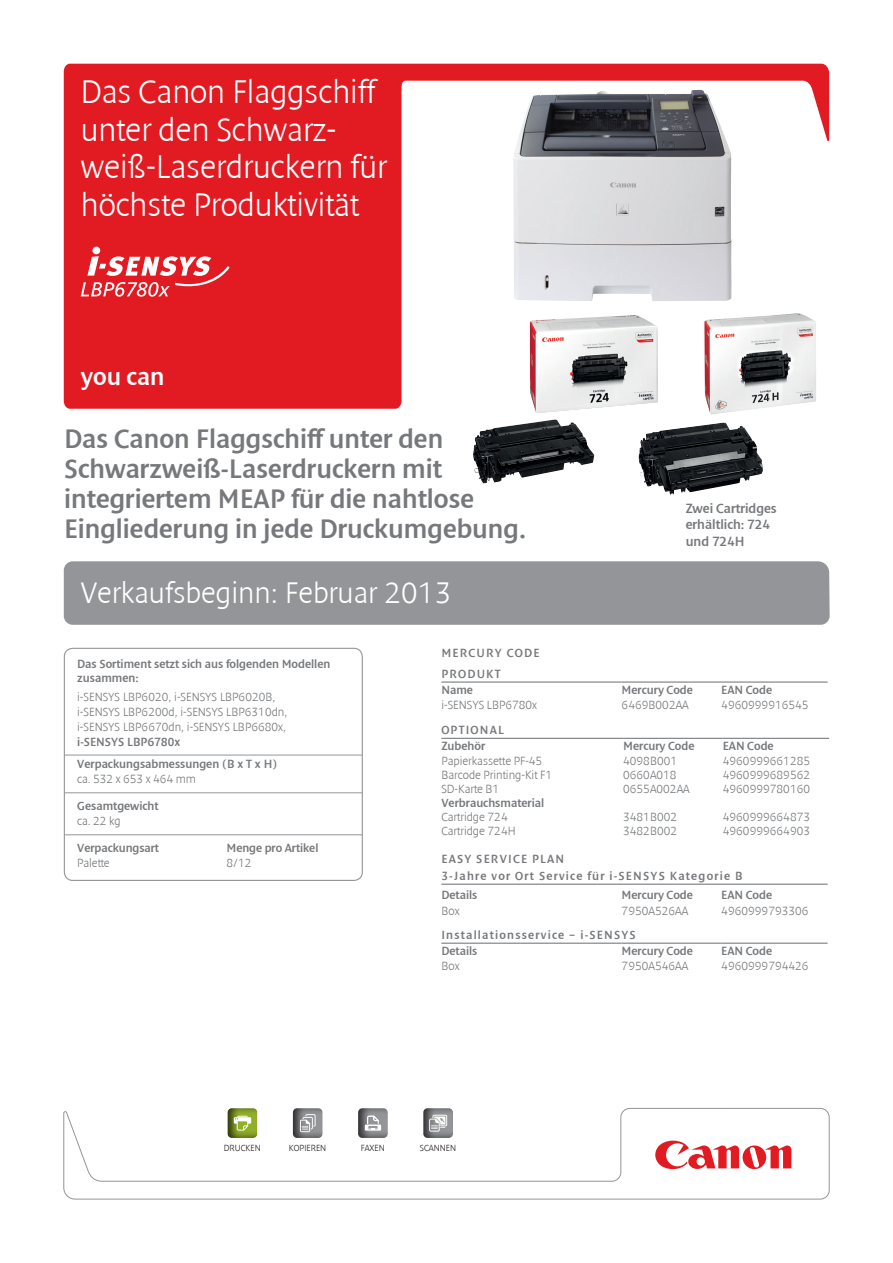
<style>
.page{position:relative;width:893px;height:1263px;background:#fff}
.page>*{position:absolute;margin:0;border:0;box-sizing:border-box;transform-origin:0 0}
.t1{font:300 33px/37.5px "Denda New";color:#fff}
.heading{font:300 30px "Denda New";color:#fff}
.t2{font:27px/30px "Denda New";color:#76787b}
.t3{font:24.9px "Denda New";color:#fff}
.t4{font:13.5px/16.5px "Denda New";color:#76787b}
.Mercury_Code_Value{font:300 12px "Denda New";color:#76787b}
.Range_Body{font:300 12px/15px "Denda New";color:#76787b}
.Mercury_Code_Title{font:12px "Denda New";color:#76787b}
.Range_Bold{font:12px/13.5px "Denda New";color:#76787b}
.Mercury_Code_Group{font:12px "Denda New";letter-spacing:.1em;color:#76787b}
.Range_Bold-2{font:12px "Denda New";letter-spacing:.1em;color:#76787b}
.Range_Body-2{font:12px "Denda New";color:#76787b}
.Supported_OS_Value_R{font:12px "Denda New";letter-spacing:-.005em;color:#76787b}
.Model_Supported_OS_V{font:300 12px "Denda New";letter-spacing:-.005em;color:#76787b}
.Sub_Heading{font:12px "Denda New";color:#76787b}
.Supported_OS_Value_R-2{font:300 12px "Denda New";letter-spacing:-.005em;color:#76787b}
.Mercury_Codes{font:12px "Denda New";letter-spacing:.1em;color:#76787b}
.Icon_Title{font:300 9px "Denda New";color:#231f20}
.s1{font-weight:400}
</style>
<div class="page">
<svg style="left:63px;top:1108px;width:767px;height:91px"></svg>
<svg style="left:64px;top:64px;width:765px;height:345px;fill:#e21a21"></svg>
<div style="left:64px;top:561px;width:766px;height:64px;background:#939598"></div>
<div style="left:291px;top:1105px;width:32px;height:33px;background:#231f20;opacity:.8"></div>
<svg style="left:300px;top:1114px;width:16px;height:18px"></svg>
<div style="left:356px;top:1105px;width:33px;height:33px;background:#231f20;opacity:.8"></div>
<svg style="left:365px;top:1116px;width:16px;height:14px"></svg>
<div style="left:421px;top:1105px;width:33px;height:33px;background:#231f20;opacity:.8"></div>
<svg style="left:429px;top:1115px;width:18px;height:16px"></svg>
<div style="left:225px;top:1105px;width:33px;height:33px;background:#231f20;opacity:.8"></div>
<svg style="left:234px;top:1116px;width:17px;height:14px"></svg>
<svg style="left:655px;top:1140px;width:136px;height:29px"></svg>
<svg style="left:81px;top:247px;width:149px;height:50px"></svg>
<div style="left:64px;top:648px;width:299px;height:233px;border:1px solid #939598;border-radius:9px"></div>
<hr style="left:64px;top:755px;width:298px;height:1px;background:#939598">
<hr style="left:64px;top:792px;width:298px;height:1px;background:#939598">
<hr style="left:64px;top:834px;width:298px;height:1px;background:#939598">
<hr style="left:441px;top:681px;width:181px;height:2px;background:#808285">
<hr style="left:622px;top:681px;width:99px;height:2px;background:#808285">
<hr style="left:721px;top:681px;width:107px;height:2px;background:#808285">
<hr style="left:441px;top:738px;width:182px;height:1px;background:#808285">
<hr style="left:623px;top:738px;width:100px;height:1px;background:#808285">
<hr style="left:723px;top:738px;width:106px;height:1px;background:#808285">
<hr style="left:441px;top:942px;width:181px;height:2px;background:#808285">
<hr style="left:622px;top:942px;width:99px;height:2px;background:#808285">
<hr style="left:721px;top:942px;width:107px;height:2px;background:#808285">
<hr style="left:441px;top:884px;width:387px;height:1px;background:#808285">
<img style="left:513px;top:90px;width:219px;height:211px">
<img style="left:704px;top:313px;width:112px;height:102px">
<img style="left:639px;top:423px;width:124px;height:72px">
<img style="left:530px;top:315px;width:128px;height:98px">
<img style="left:473px;top:419px;width:121px;height:64px">
<p class="t1" style="left:81px;top:74px;width:308px">Das Canon Flaggschiff unter den Schwarz&shy;weiß-Laserdruckern für höchste Produktivität</p>
<p class="t3" style="left:81px;top:364px;width:85px">you can</p>
<p class="t2" style="left:64px;top:424px;width:463px">Das Canon Flaggschiff unter den Schwarzweiß-Laserdruckern mit integriertem MEAP für die nahtlose Eingliederung in jede Druckumgebung.</p>
<p class="heading" style="left:81px;top:577px;width:372px">Verkaufsbeginn: Februar 2013</p>
<p class="t4" style="left:686px;top:500px;width:93px">Zwei Cartridges erhältlich: 724 und 724H</p>
<p class="Range_Bold" style="left:77px;top:658px;width:255px">Das Sortiment setzt sich aus folgenden Modellen zusammen:</p>
<p class="Range_Body" style="left:77px;top:690px;width:212px">i-SENSYS LBP6020, i-SENSYS LBP6020B, i-SENSYS LBP6200d, i-SENSYS LBP6310dn, i-SENSYS LBP6670dn, i-SENSYS LBP6680x, <span class="s1">i-SENSYS LBP6780x</span></p>
<p class="Range_Body-2" style="left:77px;top:758px;width:201px">Verpackungsabmessungen (B x T x H)</p>
<p class="Model_Supported_OS_V" style="left:77px;top:773px;width:120px">ca. 532 x 653 x 464 mm</p>
<p class="Sub_Heading" style="left:77px;top:800px;width:83px">Gesamtgewicht</p>
<p class="Model_Supported_OS_V" style="left:77px;top:815px;width:45px">ca. 22 kg</p>
<p class="Supported_OS_Value_R" style="left:77px;top:842px;width:83px">Verpackungsart</p>
<p class="Supported_OS_Value_R" style="left:226px;top:842px;width:93px">Menge pro Artikel</p>
<p class="Supported_OS_Value_R-2" style="left:77px;top:857px;width:34px">Palette</p>
<p class="Supported_OS_Value_R-2" style="left:226px;top:857px;width:26px">8/12</p>
<p class="Mercury_Codes" style="left:441px;top:646px;width:100px">MERCURY CODE</p>
<p class="Mercury_Code_Group" style="left:441px;top:667px;width:61px">PRODUKT</p>
<p class="Mercury_Code_Title" style="left:441px;top:684px;width:33px">Name</p>
<p class="Mercury_Code_Title" style="left:622px;top:684px;width:73px">Mercury Code</p>
<p class="Mercury_Code_Title" style="left:721px;top:684px;width:52px">EAN Code</p>
<p class="Mercury_Code_Value" style="left:441px;top:698px;width:97px">i-SENSYS LBP6780x</p>
<p class="Mercury_Code_Value" style="left:622px;top:698px;width:69px">6469B002AA</p>
<p class="Mercury_Code_Value" style="left:721px;top:698px;width:89px">4960999916545</p>
<p class="Mercury_Code_Group" style="left:441px;top:723px;width:64px">OPTIONAL</p>
<p class="Mercury_Code_Title" style="left:441px;top:740px;width:45px">Zubehör</p>
<p class="Mercury_Code_Title" style="left:623px;top:740px;width:73px">Mercury Code</p>
<p class="Mercury_Code_Title" style="left:723px;top:740px;width:52px">EAN Code</p>
<p class="Mercury_Code_Value" style="left:441px;top:754px;width:102px">Papierkassette PF-45</p>
<p class="Mercury_Code_Value" style="left:623px;top:754px;width:56px">4098B001</p>
<p class="Mercury_Code_Value" style="left:723px;top:754px;width:89px">4960999661285</p>
<p class="Mercury_Code_Value" style="left:441px;top:768px;width:112px">Barcode Printing-Kit F1</p>
<p class="Mercury_Code_Value" style="left:623px;top:768px;width:55px">0660A018</p>
<p class="Mercury_Code_Value" style="left:723px;top:768px;width:89px">4960999689562</p>
<p class="Mercury_Code_Value" style="left:441px;top:782px;width:59px">SD-Karte B1</p>
<p class="Mercury_Code_Value" style="left:623px;top:782px;width:68px">0655A002AA</p>
<p class="Mercury_Code_Value" style="left:723px;top:782px;width:89px">4960999780160</p>
<p class="Mercury_Code_Title" style="left:441px;top:796px;width:104px">Verbrauchsmaterial</p>
<p class="Mercury_Code_Value" style="left:441px;top:810px;width:68px">Cartridge 724</p>
<p class="Mercury_Code_Value" style="left:623px;top:810px;width:56px">3481B002</p>
<p class="Mercury_Code_Value" style="left:723px;top:810px;width:89px">4960999664873</p>
<p class="Mercury_Code_Value" style="left:441px;top:825px;width:76px">Cartridge 724H</p>
<p class="Mercury_Code_Value" style="left:623px;top:825px;width:56px">3482B002</p>
<p class="Mercury_Code_Value" style="left:723px;top:825px;width:89px">4960999664903</p>
<p class="Mercury_Code_Group" style="left:441px;top:852px;width:124px">EASY SERVICE PLAN</p>
<p class="Range_Bold-2" style="left:441px;top:869px;width:303px">3-Jahre vor Ort Service für i-SENSYS Kategorie B</p>
<p class="Range_Bold" style="left:441px;top:888px;width:38px">Details</p>
<p class="Range_Bold" style="left:622px;top:888px;width:73px">Mercury Code</p>
<p class="Range_Bold" style="left:721px;top:888px;width:52px">EAN Code</p>
<p class="Range_Body" style="left:441px;top:903px;width:20px">Box</p>
<p class="Range_Body" style="left:622px;top:903px;width:68px">7950A526AA</p>
<p class="Range_Body" style="left:721px;top:903px;width:89px">4960999793306</p>
<p class="Mercury_Code_Group" style="left:441px;top:928px;width:196px">Installationsservice – i-SENSYS</p>
<p class="Mercury_Code_Title" style="left:441px;top:945px;width:38px">Details</p>
<p class="Mercury_Code_Title" style="left:622px;top:945px;width:73px">Mercury Code</p>
<p class="Mercury_Code_Title" style="left:721px;top:945px;width:52px">EAN Code</p>
<p class="Mercury_Code_Value" style="left:441px;top:959px;width:20px">Box</p>
<p class="Mercury_Code_Value" style="left:622px;top:959px;width:68px">7950A546AA</p>
<p class="Mercury_Code_Value" style="left:721px;top:959px;width:89px">4960999794426</p>
<p class="Icon_Title" style="left:224px;top:1143px;width:38px">DRUCKEN</p>
<p class="Icon_Title" style="left:289px;top:1143px;width:39px">KOPIEREN</p>
<p class="Icon_Title" style="left:361px;top:1143px;width:25px">FAXEN</p>
<p class="Icon_Title" style="left:420px;top:1143px;width:38px">SCANNEN</p>
</div>
